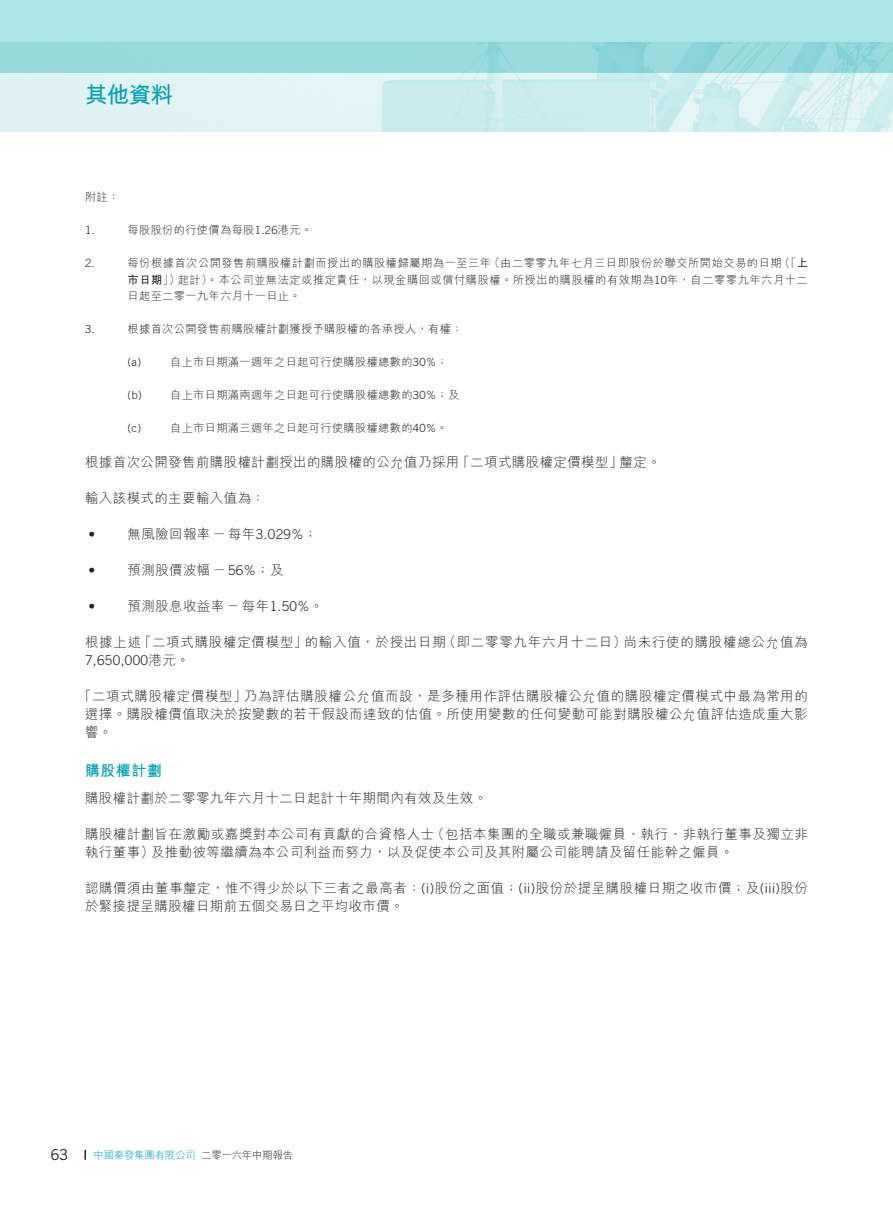
<style>
.page{position:relative;width:893px;height:1212px;background:#fff}
.page>*{position:absolute;margin:0;border:0;box-sizing:border-box;transform-origin:0 0}
.t1{font:700 22.5px "M Hei HK";color:#00a0af}
.t2{font:700 15px "M Hei HK";letter-spacing:.03em;color:#00a0af}
.t3{font:15px "Trade Gothic LT Std";color:#231f20}
.t4{font:300 13.5px/18px "M Hei HK";letter-spacing:.03em;color:#231f20}
.t5{font:300 13.5px "M Hei HK";letter-spacing:.055em;color:#231f20}
.t6{font:300 13.5px "Trade Gothic LT Std";letter-spacing:.03em;color:#231f20}
.t7{font:300 11.25px/16.5px "M Hei HK";letter-spacing:.03em;color:#231f20;text-align:justify}
.t8{font:300 11.25px "Trade Gothic LT Std";color:#231f20}
.t9{font:300 10.5px "M Hei HK";letter-spacing:-.03em;color:#00a0af}
.s1{font-family:"Trade Gothic LT Std"}
.s2{font-weight:700}
.s3{font-family:"M Hei HK"}
.s4{color:#231f20}
</style>
<div class="page">
<img style="left:0;top:72px;width:892px;height:60px">
<svg style="left:0;top:0;width:892px;height:72px;background:#a3dfe2"></svg>
<svg style="left:84px;top:1150px;width:2px;height:10px"></svg>
<h1 class="t1" style="left:85px;top:78px;width:89px">其他資料</h1>
<p class="t7" style="left:85px;top:189px;width:36px">附註：</p>
<p class="t8" style="left:85px;top:224px;width:11px">1.</p>
<p class="t7" style="left:128px;top:222px;width:186px">每股股份的行使價為每股<span class="s1">1.26</span>港元。</p>
<p class="t8" style="left:85px;top:257px;width:11px">2.</p>
<p class="t7" style="left:128px;top:255px;width:682px">每份根據首次公開發售前購股權計劃而授出的購股權歸屬期為一至三年（由二零零九年七月三日即股份於聯交所開始交易的日期（「<span class="s2">上市日期</span>」）起計）。本公司並無法定或推定責任，以現金購回或償付購股權。所授出的購股權的有效期為<span class="s1">10</span>年，自二零零九年六月十二日起至二零一九年六月十一日止。</p>
<p class="t8" style="left:85px;top:323px;width:11px">3.</p>
<p class="t7" style="left:128px;top:321px;width:337px">根據首次公開發售前購股權計劃獲授予購股權的各承授人，有權：</p>
<p class="t8" style="left:128px;top:356px;width:15px">(a)</p>
<p class="t7" style="left:170px;top:354px;width:279px">自上市日期滿一週年之日起可行使購股權總數的<span class="s1">30%</span>；</p>
<p class="t8" style="left:128px;top:389px;width:16px">(b)</p>
<p class="t7" style="left:170px;top:387px;width:291px">自上市日期滿兩週年之日起可行使購股權總數的<span class="s1">30%</span>；及</p>
<p class="t8" style="left:128px;top:422px;width:15px">(c)</p>
<p class="t7" style="left:170px;top:420px;width:279px">自上市日期滿三週年之日起可行使購股權總數的<span class="s1">40%</span>。</p>
<p class="t4" style="left:85px;top:452px;width:577px">根據首次公開發售前購股權計劃授出的購股權的公允值乃採用「二項式購股權定價模型」釐定。</p>
<p class="t4" style="left:85px;top:488px;width:182px">輸入該模式的主要輸入值為：</p>
<p class="t4" style="left:88px;top:524px;width:230px"><span class="s1">•</span> 無風險回報率－每年<span class="s1">3.029%</span>；</p>
<p class="t4" style="left:88px;top:560px;width:197px"><span class="s1">•</span> 預測股價波幅－<span class="s1">56%</span>；及</p>
<p class="t6" style="left:88px;top:598px;width:8px">•</p>
<p class="t4" style="left:128px;top:596px;width:197px">預測股息收益率－每年<span class="s1">1.50%</span>。</p>
<p class="t5" style="left:85px;top:632px;width:724px">根據上述「二項式購股權定價模型」的輸入值，於授出日期（即二零零九年六月十二日）尚未行使的購股權總公允值為</p>
<p class="t6" style="left:85px;top:652px;width:106px">7,650,000<span class="s3">港元。</span></p>
<p class="t4" style="left:85px;top:686px;width:724px;text-align:justify;text-indent:-7px">「二項式購股權定價模型」乃為評估購股權公允值而設，是多種用作評估購股權公允值的購股權定價模式中最為常用的選擇。購股權價值取決於按變數的若干假設而達致的估值。所使用變數的任何變動可能對購股權公允值評估造成重大影響。</p>
<p class="t2" style="left:85px;top:759px;width:78px">購股權計劃</p>
<p class="t4" style="left:85px;top:788px;width:404px">購股權計劃於二零零九年六月十二日起計十年期間內有效及生效。</p>
<p class="t4" style="left:85px;top:824px;width:724px">購股權計劃旨在激勵或嘉獎對本公司有貢獻的合資格人士（包括本集團的全職或兼職僱員、執行、非執行董事及獨立非執行董事）及推動彼等繼續為本公司利益而努力，以及促使本公司及其附屬公司能聘請及留任能幹之僱員。</p>
<p class="t4" style="left:85px;top:878px;width:724px">認購價須由董事釐定，惟不得少於以下三者之最高者：<span class="s1">(i)</span>股份之面值；<span class="s1">(ii)</span>股份於提呈購股權日期之收市價；及<span class="s1">(iii)</span>股份於緊接提呈購股權日期前五個交易日之平均收市價。</p>
<p class="t3" style="left:51px;top:1145px;width:19px">63</p>
<p class="t9" style="left:94px;top:1147px;width:201px">中國秦發集團有限公司 <span class="s4">二零一六年中期報告</span></p>
</div>
